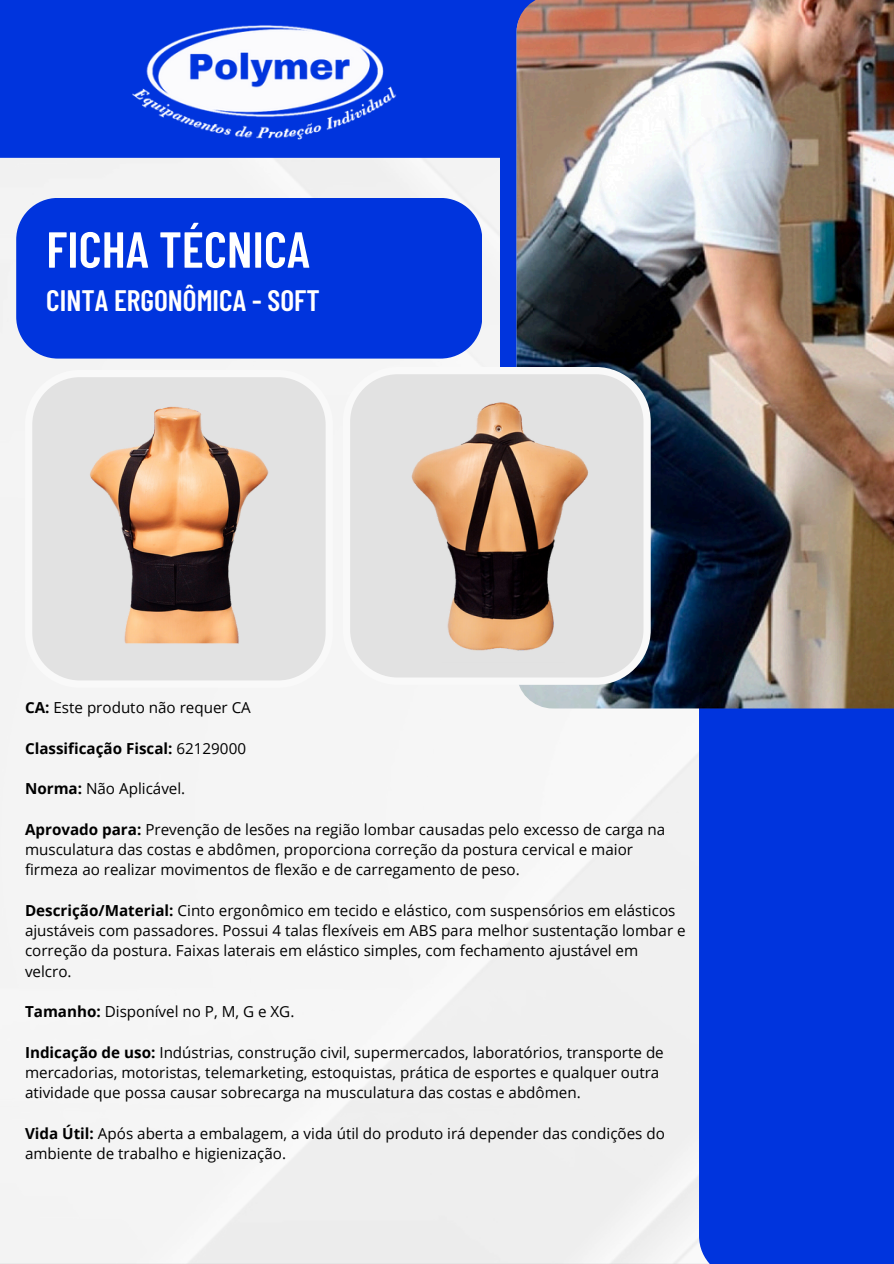
<style>
.page{position:relative;width:894px;height:1264px;background:#fff}
.page>*{position:absolute;margin:0;border:0;box-sizing:border-box;transform-origin:0 0}
.t1{font:600 50.55px "Barlow Condensed";color:#fff}
.t2{font:600 29.55px "Barlow Condensed";color:#fff}
.t3{font:15.15px/20.2px "Open Sans";color:#000}
.t4{font:700 15.15px "Open Sans";color:#000}
.s1{font-weight:700}
.s2{font-weight:400}
</style>
<div class="page">
<div style="left:0;top:158px;width:698px;height:1105px;background:#f4f4f4"></div>
<div style="left:0;top:0;width:893px;height:158px;background:#0034dd"></div>
<img style="left:79px;top:25px;width:367px;height:149px">
<div style="left:698px;top:0;width:195px;height:1263px;background:#0034dd"></div>
<div style="left:500px;top:39px;width:393px;height:589px;background:#0034dd;border-radius:30px"></div>
<div style="left:16px;top:198px;width:466px;height:160px;background:#0034dd"></div>
<svg style="left:25px;top:370px;width:308px;height:317px;fill:#e2e2e2"></svg>
<img style="left:516px;top:0;width:377px;height:708px">
<svg style="left:343px;top:671px;width:307px;height:14px;fill:#f5f5f5"></svg>
<img style="left:42px;top:388px;width:274px;height:274px">
<img style="left:343px;top:358px;width:313px;height:313px">
<p class="t1" style="left:46px;top:217px;width:265px">FICHA TÉCNICA</p>
<p class="t2" style="left:46px;top:281px;width:275px">CINTA ERGONÔMICA - SOFT</p>
<p class="t3" style="left:25px;top:697px;width:227px"><span class="s1">CA:</span> Este produto não requer CA</p>
<p class="t4" style="left:25px;top:737px;width:222px">Classificação Fiscal: <span class="s2">62129000</span></p>
<p class="t3" style="left:25px;top:778px;width:162px"><span class="s1">Norma:</span> Não Aplicável.</p>
<p class="t3" style="left:25px;top:818px;width:641px"><span class="s1">Aprovado para:</span> Prevenção de lesões na região lombar causadas pelo excesso de carga na musculatura das costas e abdômen, proporciona correção da postura cervical e maior firmeza ao realizar movimentos de flexão e de carregamento de peso.</p>
<p class="t3" style="left:25px;top:899px;width:662px"><span class="s1">Descrição/Material:</span> Cinto ergonômico em tecido e elástico, com suspensórios em elásticos ajustáveis com passadores. Possui 4 talas flexíveis em ABS para melhor sustentação lombar e correção da postura. Faixas laterais em elástico simples, com fechamento ajustável em velcro.</p>
<p class="t3" style="left:25px;top:1001px;width:271px"><span class="s1">Tamanho:</span> Disponível no P, M, G e XG.</p>
<p class="t3" style="left:25px;top:1041px;width:640px"><span class="s1">Indicação de uso:</span> Indústrias, construção civil, supermercados, laboratórios, transporte de mercadorias, motoristas, telemarketing, estoquistas, prática de esportes e qualquer outra atividade que possa causar sobrecarga na musculatura das costas e abdômen.</p>
<p class="t3" style="left:25px;top:1122px;width:641px"><span class="s1">Vida Útil:</span> Após aberta a embalagem, a vida útil do produto irá depender das condições do ambiente de trabalho e higienização.</p>
</div>
